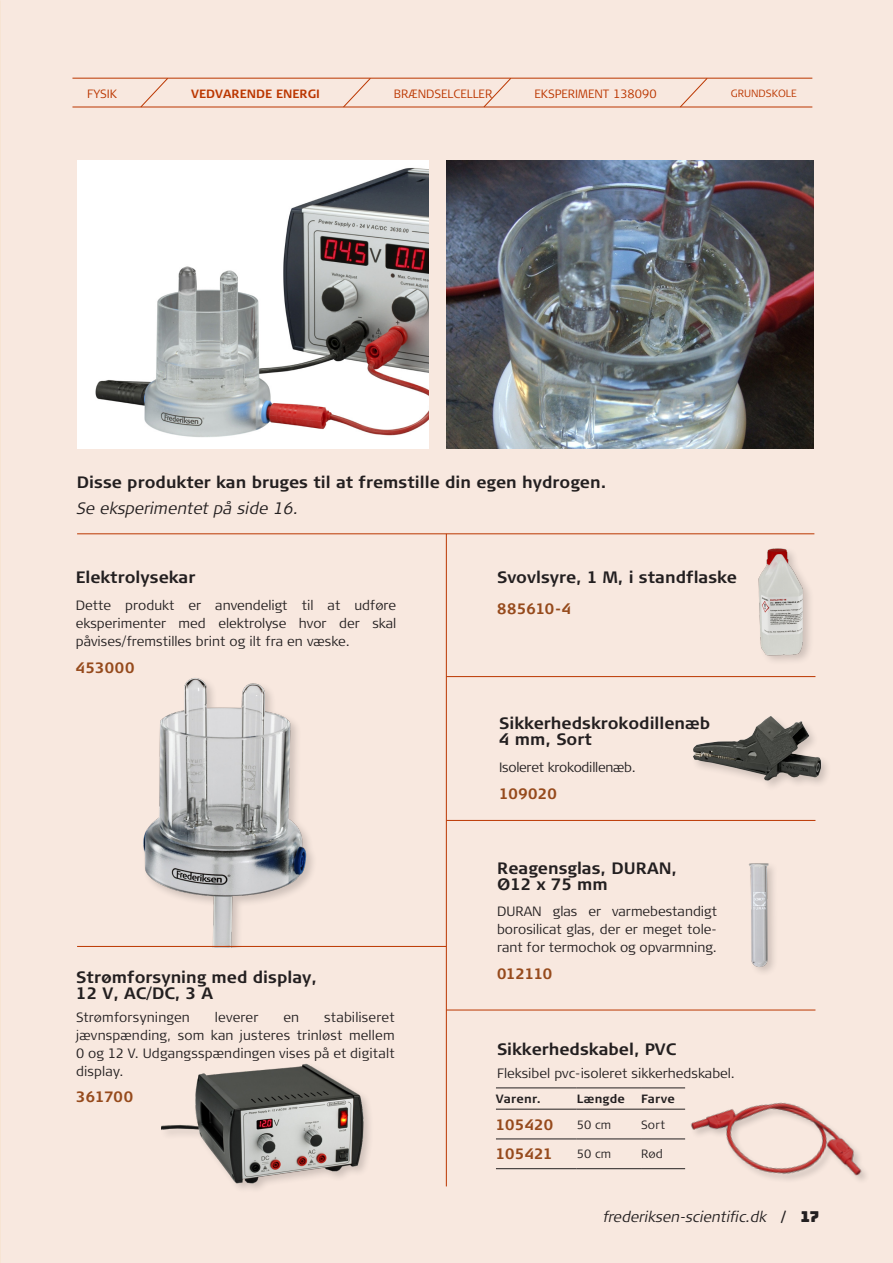
<style>
.page{position:relative;width:893px;height:1263px;background:#f8e8df}
.page>*{position:absolute;margin:0;border:0;box-sizing:border-box;transform-origin:0 0}
.Vare_-_Overskrift{font:700 16.5px/16.5px "Signa Column";color:#231f20}
.disse_produkter{font:700 16.5px "Signa Column";color:#231f20}
.Vare_-_Overskrift-2{font:italic 300 16.5px "Signa Column";color:#231f20}
.varenr_pris{font:700 15px "Signa Column";color:#964a1c}
.t1{font:italic 300 15px "Signa Column";color:#231f20}
.Brødtekst{font:300 13.5px/18px "Signa Column";color:#231f20;text-align:justify}
.Vare_-_Brødtekst{font:300 13.5px/18px "Signa Column";letter-spacing:.01em;color:#231f20;text-align:justify}
.Brødtekst-2{font:300 13.5px "Signa Column";letter-spacing:-.02em;color:#231f20}
.TITLE_UNDER{font:300 12px "Signa Column";color:#bb3600}
.Varebrødtekst{font:700 12px "Signa Column";letter-spacing:.02em;color:#231f20}
.t2{font:700 12px "Signa Column";color:#bb3600}
.Varebrødtekst-2{font:300 12px "Signa Column";letter-spacing:.015em;color:#231f20}
.t3{font:300 10.5px "Signa Column";color:#bb3600}
.s1{font-weight:700;font-style:normal}
.s2{font-family:"Bungee";font-weight:400;font-style:normal}
</style>
<div class="page">
<img style="left:117px;top:678px;width:212px;height:270px">
<img style="left:693px;top:716px;width:134px;height:70px">
<hr style="left:446px;top:534px;width:1px;height:652px;background:#bb3600">
<hr style="left:77px;top:946px;width:369px;height:1px;background:#bb3600">
<hr style="left:77px;top:533px;width:737px;height:1px;background:#bb3600">
<hr style="left:446px;top:820px;width:369px;height:1px;background:#bb3600">
<hr style="left:446px;top:1010px;width:369px;height:1px;background:#bb3600">
<hr style="left:446px;top:676px;width:369px;height:1px;background:#bb3600">
<img style="left:749px;top:863px;width:25px;height:109px">
<img style="left:758px;top:548px;width:52px;height:113px">
<img style="left:162px;top:1063px;width:208px;height:126px">
<img style="left:447px;top:161px;width:367px;height:287px">
<img style="left:77px;top:161px;width:351px;height:287px">
<hr style="left:496px;top:1087px;width:81px;height:1px;background:#231f20">
<hr style="left:577px;top:1087px;width:64px;height:1px;background:#231f20">
<hr style="left:641px;top:1087px;width:44px;height:1px;background:#231f20">
<hr style="left:496px;top:1109px;width:81px;height:1px;background:#231f20">
<hr style="left:577px;top:1109px;width:64px;height:1px;background:#231f20">
<hr style="left:641px;top:1109px;width:44px;height:1px;background:#231f20">
<hr style="left:496px;top:1138px;width:81px;height:1px;background:#231f20">
<hr style="left:577px;top:1138px;width:64px;height:1px;background:#231f20">
<hr style="left:641px;top:1138px;width:44px;height:1px;background:#231f20">
<hr style="left:496px;top:1168px;width:81px;height:1px;background:#231f20">
<hr style="left:577px;top:1168px;width:64px;height:1px;background:#231f20">
<hr style="left:641px;top:1168px;width:44px;height:1px;background:#231f20">
<img style="left:672px;top:1087px;width:194px;height:93px">
<hr style="left:72px;top:78px;width:740px;height:1px;background:#bb3600">
<hr style="left:72px;top:107px;width:740px;height:1px;background:#bb3600">
<svg style="left:140px;top:78px;width:28px;height:30px"></svg>
<svg style="left:343px;top:78px;width:28px;height:30px"></svg>
<svg style="left:483px;top:78px;width:28px;height:30px"></svg>
<svg style="left:680px;top:78px;width:28px;height:30px"></svg>
<p class="TITLE_UNDER" style="left:87px;top:87px;width:32px">FYSIK</p>
<p class="t2" style="left:191px;top:87px;width:130px">VEDVARENDE ENERGI</p>
<p class="TITLE_UNDER" style="left:394px;top:87px;width:100px">BRÆNDSELCELLER</p>
<p class="TITLE_UNDER" style="left:534px;top:87px;width:124px">EKSPERIMENT 138090</p>
<p class="t3" style="left:731px;top:88px;width:68px">GRUNDSKOLE</p>
<p class="disse_produkter" style="left:77px;top:473px;width:531px">Disse produkter kan bruges til at fremstille din egen hydrogen.</p>
<p class="Vare_-_Overskrift-2" style="left:77px;top:498px;width:223px">Se eksperimentet på side 16.</p>
<p class="Vare_-_Overskrift" style="left:76px;top:569px;width:121px">Elektrolysekar</p>
<p class="Brødtekst" style="left:76px;top:597px;width:322px">Dette produkt er anvendeligt til at udføre eksperimenter med elektrolyse hvor der skal påvises/fremstilles brint og ilt fra en væske.</p>
<p class="varenr_pris" style="left:76px;top:659px;width:60px">453000</p>
<p class="Vare_-_Overskrift" style="left:76px;top:969px;width:242px">Strømforsyning med display,<br>12 V, AC/DC, 3 A</p>
<p class="Vare_-_Brødtekst" style="left:76px;top:1008px;width:115px">Strømforsyningen</p>
<p class="Vare_-_Brødtekst" style="left:215px;top:1008px;width:45px">leverer</p>
<p class="Vare_-_Brødtekst" style="left:283px;top:1008px;width:17px">en</p>
<p class="Vare_-_Brødtekst" style="left:76px;top:1008px;width:320px;text-indent:248px">stabiliseret jævnspænding, som kan justeres trinløst mellem 0 og 12 V. Udgangsspændingen vises på et digitalt display.</p>
<p class="varenr_pris" style="left:76px;top:1088px;width:59px">361700</p>
<p class="Vare_-_Overskrift" style="left:497px;top:569px;width:242px">Svovlsyre, 1 M, i standflaske</p>
<p class="varenr_pris" style="left:497px;top:600px;width:76px">885610-4</p>
<p class="Vare_-_Overskrift" style="left:499px;top:715px;width:213px">Sikkerhedskrokodillenæb<br>4 mm, Sort</p>
<p class="Brødtekst-2" style="left:499px;top:760px;width:138px">Isoleret krokodillenæb.</p>
<p class="varenr_pris" style="left:499px;top:785px;width:60px">109020</p>
<p class="Vare_-_Overskrift" style="left:497px;top:860px;width:182px">Reagensglas, DURAN,<br>Ø12 x 75 mm</p>
<p class="Brødtekst" style="left:497px;top:903px;width:221px">DURAN glas er varmebestandigt borosilicat glas, der er meget tole&shy;rant for termochok og opvarmning.</p>
<p class="varenr_pris" style="left:497px;top:965px;width:57px">012110</p>
<p class="Vare_-_Overskrift" style="left:497px;top:1041px;width:181px">Sikkerhedskabel, PVC</p>
<p class="Brødtekst" style="left:497px;top:1065px;width:240px">Fleksibel pvc-isoleret sikkerhedskabel.</p>
<p class="Varebrødtekst" style="left:496px;top:1092px;width:46px">Varenr.</p>
<p class="Varebrødtekst" style="left:577px;top:1092px;width:50px">Længde</p>
<p class="Varebrødtekst" style="left:641px;top:1092px;width:35px">Farve</p>
<p class="varenr_pris" style="left:496px;top:1116px;width:59px">105420</p>
<p class="Varebrødtekst-2" style="left:577px;top:1117px;width:36px">50 cm</p>
<p class="Varebrødtekst-2" style="left:641px;top:1117px;width:26px">Sort</p>
<p class="varenr_pris" style="left:496px;top:1145px;width:58px">105421</p>
<p class="Varebrødtekst-2" style="left:577px;top:1147px;width:36px">50 cm</p>
<p class="Varebrødtekst-2" style="left:641px;top:1147px;width:23px">Rød</p>
<p class="t1" style="left:603px;top:1209px;width:217px">frederiksen-scientific.dk <span class="s1">/</span> <span class="s2">17</span></p>
</div>
